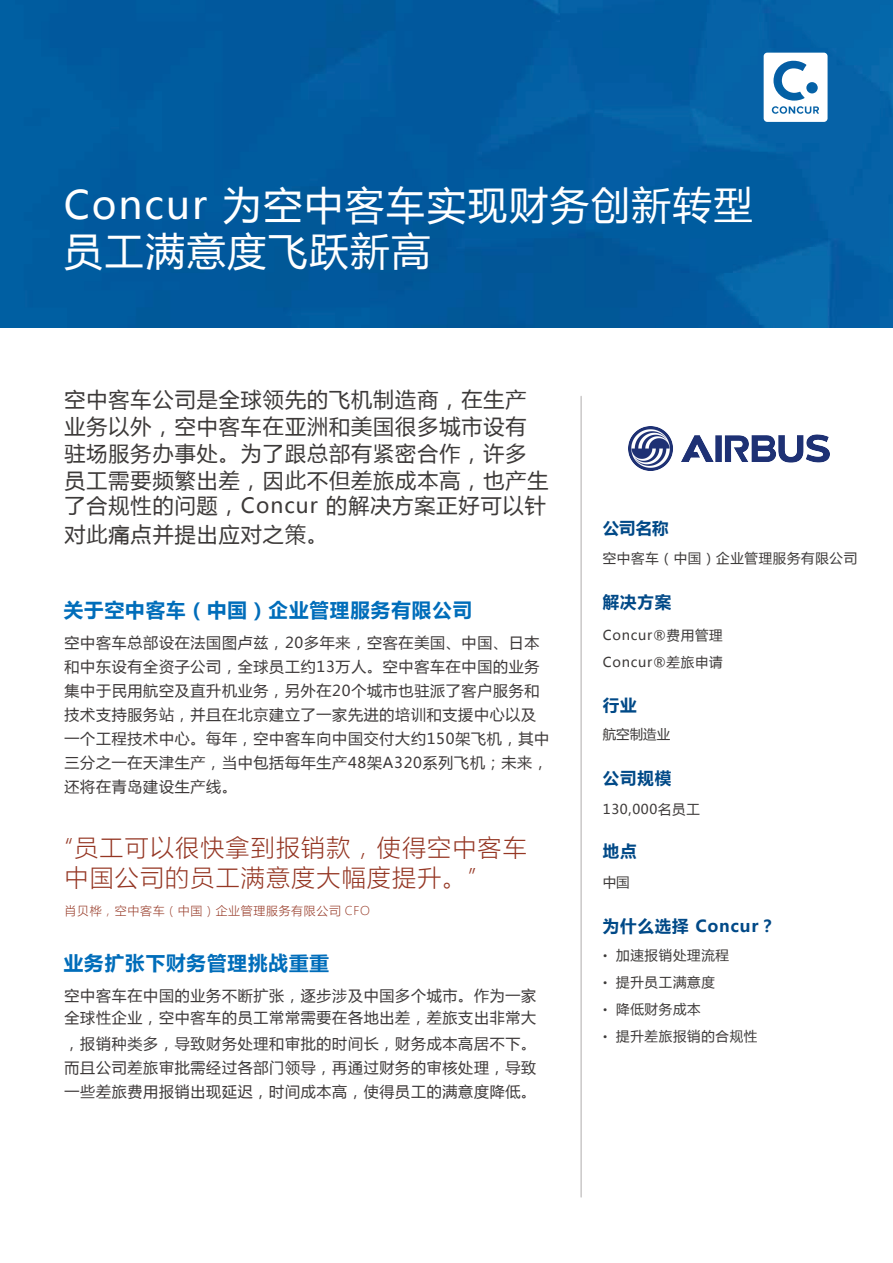
<style>
.page{position:relative;width:893px;height:1263px;background:#fff}
.page>*{position:absolute;margin:0;border:0;box-sizing:border-box;transform-origin:0 0}
.t1{font:39px/45.5px "Microsoft Ya Hei";letter-spacing:.05em;color:#fff}
.t2{font:300 24px/30px "Microsoft Ya Hei";letter-spacing:.05em;color:#953724}
.t3{font:21px/26.5px "Microsoft Ya Hei";letter-spacing:.05em;color:#3d3a39}
.t4{font:700 19.5px "Microsoft Ya Hei";letter-spacing:.05em;color:#006dba}
.t5{font:700 16.5px "Microsoft Ya Hei";letter-spacing:.05em;color:#004987}
.t6{font:15px/24px "Microsoft Ya Hei";letter-spacing:.05em;color:#3d3939}
.t7{font:13.5px/27px "Microsoft Ya Hei";letter-spacing:.05em;color:#3d3a39}
.t8{font:13.5px/27px "Proxima Nova";color:#3c3a39;text-align:justify}
.t9{font:300 12px "Microsoft Ya Hei";letter-spacing:.05em;color:#953724}
</style>
<div class="page">
<img style="left:0;top:0;width:893px;height:328px">
<hr style="left:580px;top:396px;width:2px;height:801px;background:#cac8c8">
<svg style="left:764px;top:53px;width:63px;height:69px"></svg>
<img style="left:629px;top:426px;width:200px;height:45px">
<h1 class="t1" style="left:64px;top:181px;width:690px">Concur 为空中客车实现财务创新转型员工满意度飞跃新高</h1>
<h3 class="t3" style="left:64px;top:385px;width:486px">空中客车公司是全球领先的飞机制造商，在生产业务以外，空中客车在亚洲和美国很多城市设有驻场服务办事处。为了跟总部有紧密合作，许多员工需要频繁出差，因此不但差旅成本高，也产生了合规性的问题，Concur 的解决方案正好可以针</h3>
<h3 class="t3" style="left:64px;top:520px;width:265px">对此痛点并提出应对之策。</h3>
<h3 class="t4" style="left:64px;top:597px;width:410px">关于空中客车（中国）企业管理服务有限公司</h3>
<p class="t6" style="left:64px;top:630px;width:486px">空中客车总部设在法国图卢兹，20多年来，空客在美国、中国、日本和中东设有全资子公司，全球员工约13万人。空中客车在中国的业务集中于民用航空及直升机业务，另外在20个城市也驻派了客户服务和技术支持服务站，并且在北京建立了一家先进的培训和支援中心以及一个工程技术中心。每年，空中客车向中国交付大约150架飞机，其中三分之一在天津生产，当中包括每年生产48架A320系列飞机；未来，还将在青岛建设生产线。</p>
<h2 class="t2" style="left:64px;top:832px;width:464px">“员工可以很快拿到报销款，使得空中客车中国公司的员工满意度大幅度提升。”</h2>
<p class="t9" style="left:64px;top:903px;width:307px">肖贝桦，空中客车（中国）企业管理服务有限公司 CFO</p>
<h3 class="t4" style="left:64px;top:950px;width:267px">业务扩张下财务管理挑战重重</h3>
<p class="t6" style="left:64px;top:984px;width:473px;line-height:22.5px">空中客车在中国的业务不断扩张，逐步涉及中国多个城市。作为一家全球性企业，空中客车的员工常常需要在各地出差，差旅支出非常大</p>
<p class="t6" style="left:64px;top:1031px;width:473px;text-align:justify">，报销种类多，导致财务处理和审批的时间长，财务成本高居不下。而且公司差旅审批需经过各部门领导，再通过财务的审核处理，导致一些差旅费用报销出现延迟，时间成本高，使得员工的满意度降低。</p>
<p class="t5" style="left:603px;top:516px;width:67px">公司名称</p>
<p class="t7" style="left:603px;top:545px;width:256px">空中客车（中国）企业管理服务有限公司</p>
<p class="t5" style="left:603px;top:591px;width:70px">解决方案</p>
<p class="t7" style="left:603px;top:621px;width:121px">Concur®费用管理<br>Concur®差旅申请</p>
<p class="t5" style="left:603px;top:693px;width:35px">行业</p>
<p class="t7" style="left:603px;top:720px;width:69px">航空制造业</p>
<p class="t5" style="left:603px;top:766px;width:70px">公司规模</p>
<p class="t7" style="left:603px;top:795px;width:99px">130,000名员工</p>
<p class="t5" style="left:603px;top:839px;width:35px">地点</p>
<p class="t7" style="left:603px;top:868px;width:28px">中国</p>
<p class="t5" style="left:603px;top:914px;width:174px">为什么选择 Concur？</p>
<p class="t7" style="left:616px;top:941px;width:143px">加速报销处理流程<br>提升员工满意度<br>降低财务成本<br>提升差旅报销的合规性</p>
<p class="t8" style="left:603px;top:941px;width:6px">• • • •</p>
</div>
